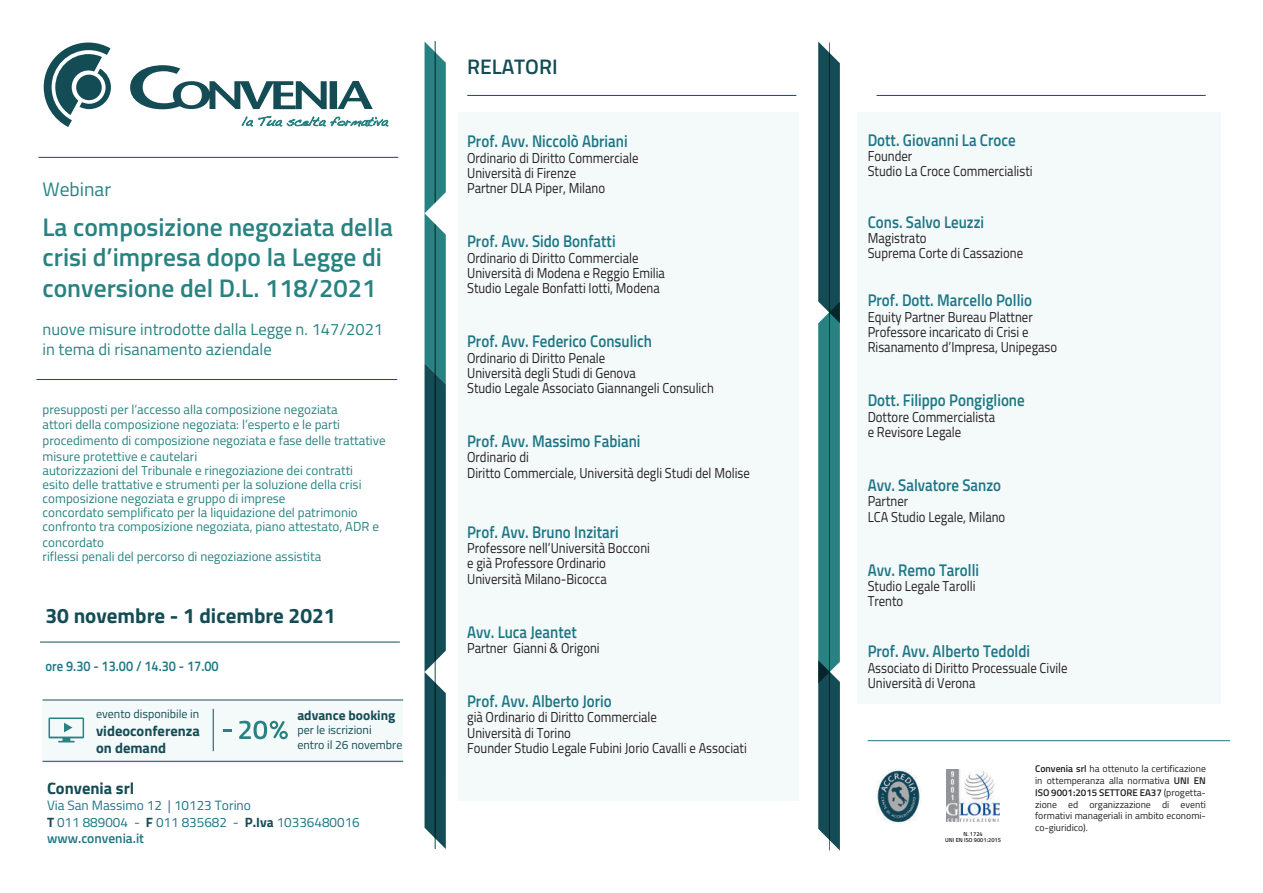
<style>
.page{position:relative;width:1263px;height:893px;background:#fff}
.page>*{position:absolute;margin:0;border:0;box-sizing:border-box;transform-origin:0 0}
.t1{font:600 25.5px/30.6px "Titillium";color:#288281}
.t2{font:700 21px "Titillium";color:#144c55}
.t3{font:600 21px "Titillium";color:#144c55}
.t4{font:19.5px "Titillium";color:#288281}
.t5{font:600 16.95px "Titillium";color:#1d7685;scale:.89 1}
.t6{font:16.5px/19.8px "Titillium";color:#288281}
.t7{font:700 16.5px "Titillium";color:#144c55}
.t8{font:700 14.55px/17.4px "Titillium";color:#144c55}
.t9{font:14.4px/15.3px "Titillium";color:#231f20;scale:.89 1}
.t10{font:600 14.1px "Titillium";color:#1d7685;scale:.9 1}
.t11{font:13.5px/16.5px "Titillium";color:#1e7586}
.t12{font:700 13.5px "Titillium";color:#144c55}
.t13{font:13.05px/14.1px "Titillium";color:#288281}
.t14{font:12px/14.4px "Titillium";color:#144c55}
.t15{font:9.75px/11.7px "Titillium";color:#231f20;text-align:justify}
.t16{font:600 5.7px/6.9px "Titillium";color:#231f20;text-align:center}
.s1{font-weight:700;color:#144c55}
.s2{font-weight:600}
</style>
<div class="page">
<svg style="left:818px;top:42px;width:22px;height:808px;background:#286c70"></svg>
<svg style="left:44px;top:43px;width:344px;height:84px"></svg>
<hr style="left:467px;top:95px;width:329px;height:1px;background:#144c55">
<hr style="left:43px;top:700px;width:360px;height:1px;background:#144c55">
<div style="left:43px;top:701px;width:360px;height:63px;background:#f4f9f9"></div>
<hr style="left:868px;top:740px;width:362px;height:1px;background:#1e7586">
<hr style="left:38px;top:157px;width:360px;height:1px;background:#144c55">
<hr style="left:36px;top:379px;width:361px;height:1px;background:#144c55">
<div style="left:458px;top:112px;width:340px;height:689px;background:#f4f9f9"></div>
<div style="left:857px;top:112px;width:364px;height:591px;background:#f4f9f9"></div>
<hr style="left:40px;top:642px;width:360px;height:1px;background:#144c55">
<hr style="left:876px;top:95px;width:330px;height:1px;background:#144c55">
<hr style="left:829px;top:43px;width:1px;height:807px;background:#144c55">
<hr style="left:435px;top:41px;width:1px;height:808px;background:#144c55">
<hr style="left:213px;top:709px;width:1px;height:42px;background:#144c55">
<svg style="left:424px;top:42px;width:22px;height:807px;background:#367277"></svg>
<svg style="left:49px;top:717px;width:35px;height:25px"></svg>
<svg style="left:239px;top:721px;width:49px;height:18px"></svg>
<svg style="left:223px;top:729px;width:9px;height:2px"></svg>
<img style="left:877px;top:769px;width:43px;height:54px">
<img style="left:947px;top:769px;width:52px;height:52px">
<h3 class="t4" style="left:43px;top:175px;width:70px">Webinar</h3>
<h1 class="t1" style="left:43px;top:210px;width:352px">La composizione negoziata della crisi d’impresa dopo la Legge di conversione del D.L. 118/2021</h1>
<p class="t6" style="left:43px;top:319px;width:342px">nuove misure introdotte dalla Legge n. 147/2021 in tema di risanamento aziendale</p>
<p class="t13" style="left:43px;top:401px;width:345px;line-height:15.6px">presupposti per l’accesso alla composizione negoziata<br>attori della composizione negoziata: l’esperto e le parti procedimento di composizione negoziata e fase delle trattative misure protettive e cautelari</p>
<p class="t13" style="left:43px;top:463px;width:338px">autorizzazioni del Tribunale e rinegoziazione dei contratti esito delle trattative e strumenti per la soluzione della crisi composizione negoziata e gruppo di imprese<br>concordato semplificato per la liquidazione del patrimonio confronto tra composizione negoziata, piano attestato, ADR e</p>
<p class="t13" style="left:43px;top:535px;width:280px">concordato<br>riflessi penali del percorso di negoziazione assistita</p>
<h2 class="t2" style="left:46px;top:600px;width:292px">30 novembre - 1 dicembre 2021</h2>
<p class="t10" style="left:46px;top:656px;width:194px">ore 9.30 - 13.00 / 14.30 - 17.00</p>
<p class="t14" style="left:96px;top:706px;width:105px">evento disponibile in</p>
<p class="t8" style="left:96px;top:721px;width:105px">videoconferenza on demand</p>
<p class="t12" style="left:297px;top:705px;width:100px">advance booking</p>
<p class="t14" style="left:297px;top:722px;width:107px">per le iscrizioni<br>entro il 26 novembre</p>
<p class="t7" style="left:47px;top:775px;width:89px">Convenia srl</p>
<p class="t11" style="left:47px;top:797px;width:314px">Via San Massimo 12 | 10123 Torino<br><span class="s1">T</span> 011 889004 - <span class="s1">F</span> 011 835682 - <span class="s1">P.Iva</span> 10336480016 <span class="s2">www.convenia.it</span></p>
<h2 class="t3" style="left:467px;top:50px;width:92px">RELATORI</h2>
<p class="t5" style="left:467px;top:129px;width:182px">Prof. Avv. Niccolò Abriani</p>
<p class="t9" style="left:467px;top:149px;width:194px">Ordinario di Diritto Commerciale<br>Università di Firenze<br>Partner DLA Piper, Milano</p>
<p class="t5" style="left:467px;top:229px;width:168px">Prof. Avv. Sido Bonfatti</p>
<p class="t9" style="left:467px;top:249px;width:224px">Ordinario di Diritto Commerciale<br>Università di Modena e Reggio Emilia<br>Studio Legale Bonfatti Iotti, Modena</p>
<p class="t5" style="left:467px;top:329px;width:209px">Prof. Avv. Federico Consulich</p>
<p class="t9" style="left:467px;top:349px;width:279px">Ordinario di Diritto Penale<br>Università degli Studi di Genova<br>Studio Legale Associato Giannangeli Consulich</p>
<p class="t5" style="left:467px;top:428px;width:196px">Prof. Avv. Massimo Fabiani</p>
<p class="t9" style="left:467px;top:449px;width:319px">Ordinario di<br>Diritto Commerciale, Università degli Studi del Molise</p>
<p class="t5" style="left:467px;top:519px;width:172px">Prof. Avv. Bruno Inzitari</p>
<p class="t9" style="left:467px;top:540px;width:207px">Professore nell’Università Bocconi e già Professore Ordinario<br>Università Milano-Bicocca</p>
<p class="t5" style="left:467px;top:619px;width:125px">Avv. Luca Jeantet</p>
<p class="t9" style="left:467px;top:640px;width:150px">Partner Gianni &amp; Origoni</p>
<p class="t5" style="left:467px;top:688px;width:164px">Prof. Avv. Alberto Jorio</p>
<p class="t9" style="left:467px;top:709px;width:316px">già Ordinario di Diritto Commerciale<br>Università di Torino<br>Founder Studio Legale Fubini Jorio Cavalli e Associati</p>
<p class="t5" style="left:868px;top:127px;width:168px">Dott. Giovanni La Croce</p>
<p class="t9" style="left:868px;top:148px;width:187px">Founder<br>Studio La Croce Commercialisti</p>
<p class="t5" style="left:868px;top:209px;width:132px">Cons. Salvo Leuzzi</p>
<p class="t9" style="left:868px;top:230px;width:176px">Magistrato<br>Suprema Corte di Cassazione</p>
<p class="t5" style="left:868px;top:288px;width:186px">Prof. Dott. Marcello Pollio</p>
<p class="t9" style="left:868px;top:308px;width:215px">Equity Partner Bureau Plattner<br>Professore incaricato di Crisi e<br>Risanamento d’Impresa, Unipegaso</p>
<p class="t5" style="left:868px;top:388px;width:178px">Dott. Filippo Pongiglione</p>
<p class="t9" style="left:868px;top:408px;width:145px">Dottore Commercialista e Revisore Legale</p>
<p class="t5" style="left:868px;top:472px;width:151px">Avv. Salvatore Sanzo</p>
<p class="t9" style="left:868px;top:493px;width:156px">Partner<br>LCA Studio Legale, Milano</p>
<p class="t5" style="left:868px;top:557px;width:127px">Avv. Remo Tarolli</p>
<p class="t9" style="left:868px;top:577px;width:123px">Studio Legale Tarolli<br>Trento</p>
<p class="t5" style="left:868px;top:639px;width:184px">Prof. Avv. Alberto Tedoldi</p>
<p class="t9" style="left:868px;top:659px;width:226px">Associato di Diritto Processuale Civile<br>Università di Verona</p>
<p class="t16" style="left:945px;top:830px;width:57px">N. 1724<br>UNI EN ISO 9001:2015</p>
<p class="t15" style="left:1035px;top:763px;width:172px"><span class="s2">Convenia srl</span> ha ottenuto la certificazione in ottemperanza alla normativa <span class="s2">UNI EN ISO 9001:2015 SETTORE EA37</span> (progetta&shy;zione ed organizzazione di eventi formativi manageriali in ambito economi&shy;co-giuridico).</p>
</div>
